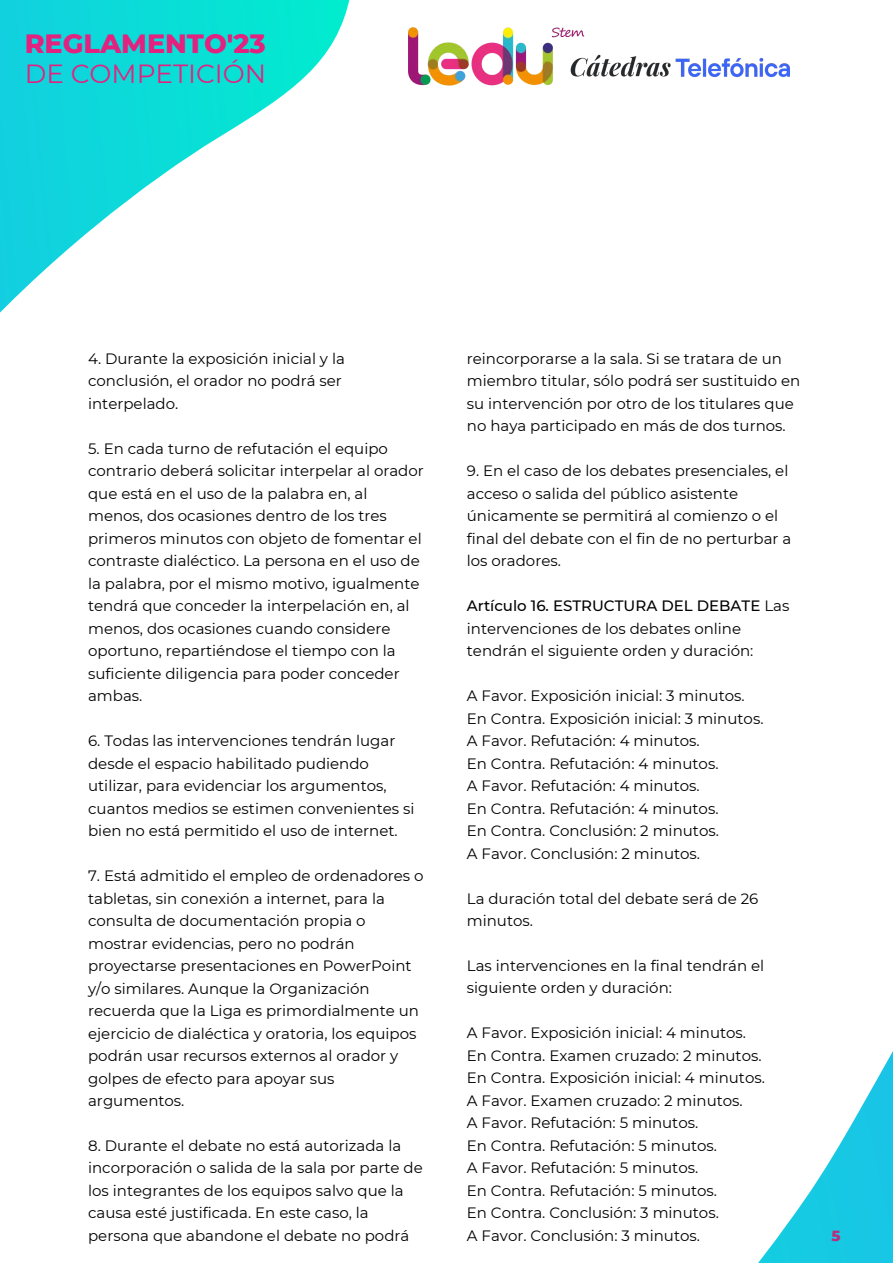
<style>
.page{position:relative;width:893px;height:1264px;background:#fff}
.page>*{position:absolute;margin:0;border:0;box-sizing:border-box;transform-origin:0 0}
.t1{font:800 27px "Montserrat";color:#e32280}
.t2{font:26.25px "Montserrat";color:#e32280}
.t3{font:15px/22.5px "Montserrat";color:#000}
.t4{font:800 15px "Montserrat";color:#bb2b7b}
.s1{font-weight:500}
</style>
<div class="page">
<svg style="left:759px;top:1053px;width:133px;height:209px"></svg>
<svg style="left:0;top:0;width:350px;height:313px"></svg>
<img style="left:408px;top:27px;width:382px;height:59px">
<h1 class="t1" style="left:25px;top:27px;width:243px">REGLAMENTO'23</h1>
<h2 class="t2" style="left:25px;top:57px;width:243px">DE COMPETICIÓN</h2>
<p class="t3" style="left:88px;top:347px;width:258px">4. Durante la exposición inicial y la conclusión, el orador no podrá ser interpelado.</p>
<p class="t3" style="left:88px;top:437px;width:337px">5. En cada turno de refutación el equipo contrario deberá solicitar interpelar al orador que está en el uso de la palabra en, al menos, dos ocasiones dentro de los tres primeros minutos con objeto de fomentar el contraste dialéctico. La persona en el uso de la palabra, por el mismo motivo, igualmente tendrá que conceder la interpelación en, al menos, dos ocasiones cuando considere oportuno, repartiéndose el tiempo con la suficiente diligencia para poder conceder ambas.</p>
<p class="t3" style="left:88px;top:729px;width:328px">6. Todas las intervenciones tendrán lugar desde el espacio habilitado pudiendo utilizar, para evidenciar los argumentos, cuantos medios se estimen convenientes si bien no está permitido el uso de internet.</p>
<p class="t3" style="left:88px;top:864px;width:337px">7. Está admitido el empleo de ordenadores o tabletas, sin conexión a internet, para la consulta de documentación propia o mostrar evidencias, pero no podrán proyectarse presentaciones en PowerPoint y/o similares. Aunque la Organización recuerda que la Liga es primordialmente un ejercicio de dialéctica y oratoria, los equipos podrán usar recursos externos al orador y golpes de efecto para apoyar sus argumentos.</p>
<p class="t3" style="left:88px;top:1134px;width:336px">8. Durante el debate no está autorizada la incorporación o salida de la sala por parte de los integrantes de los equipos salvo que la causa esté justificada. En este caso, la persona que abandone el debate no podrá</p>
<p class="t3" style="left:467px;top:347px;width:335px">reincorporarse a la sala. Si se tratara de un miembro titular, sólo podrá ser sustituido en su intervención por otro de los titulares que no haya participado en más de dos turnos.</p>
<p class="t3" style="left:467px;top:459px;width:326px">9. En el caso de los debates presenciales, el acceso o salida del público asistente únicamente se permitirá al comienzo o el final del debate con el fin de no perturbar a los oradores.</p>
<p class="t3" style="left:467px;top:594px;width:324px"><span class="s1">Artículo 16. ESTRUCTURA DEL DEBATE</span> Las intervenciones de los debates online tendrán el siguiente orden y duración:</p>
<p class="t3" style="left:467px;top:684px;width:298px">A Favor. Exposición inicial: 3 minutos.<br>En Contra. Exposición inicial: 3 minutos.<br>A Favor. Refutación: 4 minutos.<br>En Contra. Refutación: 4 minutos.<br>A Favor. Refutación: 4 minutos.<br>En Contra. Refutación: 4 minutos.<br>En Contra. Conclusión: 2 minutos.<br>A Favor. Conclusión: 2 minutos.</p>
<p class="t3" style="left:467px;top:886px;width:293px">La duración total del debate será de 26 minutos.</p>
<p class="t3" style="left:467px;top:954px;width:299px">Las intervenciones en la final tendrán el siguiente orden y duración:</p>
<p class="t3" style="left:467px;top:1021px;width:299px">A Favor. Exposición inicial: 4 minutos.<br>En Contra. Examen cruzado: 2 minutos.<br>En Contra. Exposición inicial: 4 minutos.<br>A Favor. Examen cruzado: 2 minutos.<br>A Favor. Refutación: 5 minutos.<br>En Contra. Refutación: 5 minutos.<br>A Favor. Refutación: 5 minutos.<br>En Contra. Refutación: 5 minutos.<br>En Contra. Conclusión: 3 minutos.<br>A Favor. Conclusión: 3 minutos.</p>
<p class="t4" style="left:831px;top:1225px;width:11px">5</p>
</div>
